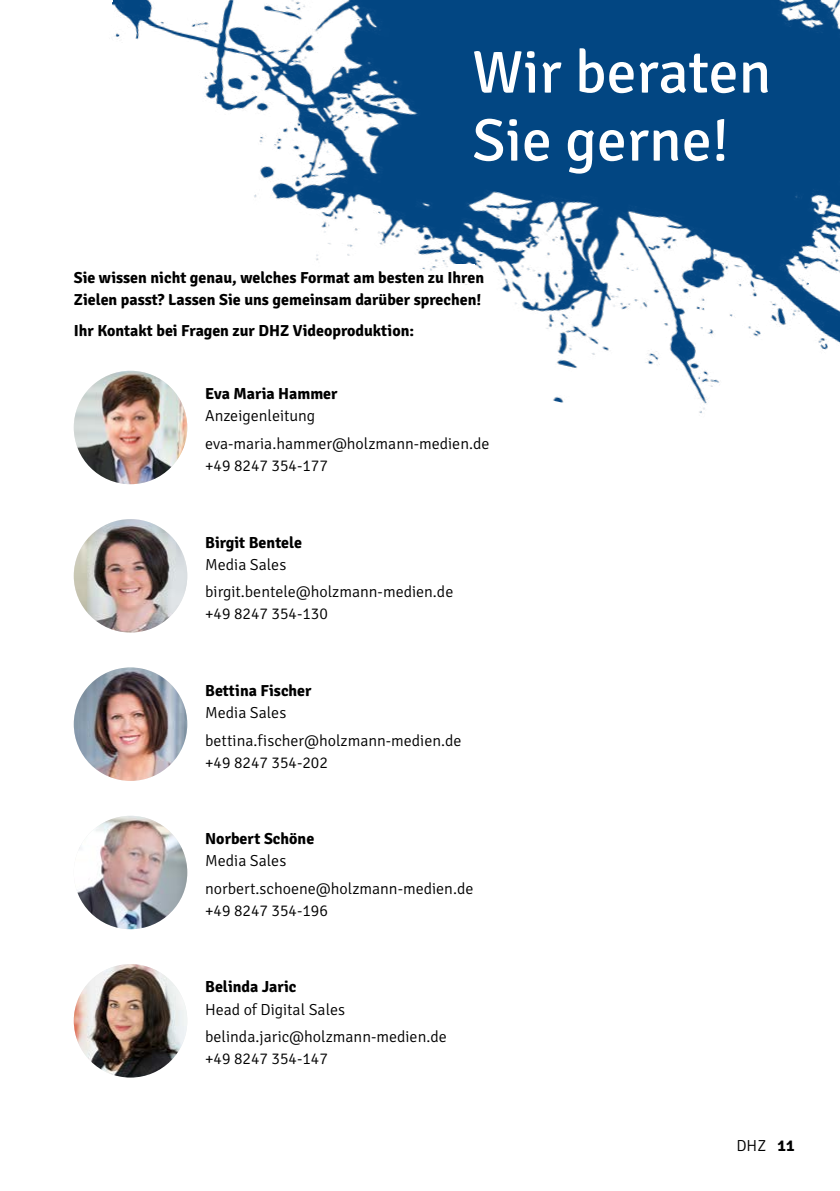
<style>
.page{position:relative;width:840px;height:1191px;background:#fff}
.page>*{position:absolute;margin:0;border:0;box-sizing:border-box;transform-origin:0 0}
.t1{font:60px/68px "Signika";color:#fff}
.t2{font:300 16px/27.6px "Signika";color:#000}
.t3{font:700 16px/22px "Signika";color:#000}
</style>
<div class="page">
<img style="left:73px;top:0;width:766px;height:463px">
<div style="left:454px;top:264px;width:20px;height:19px;background:#fff"></div>
<img style="left:74px;top:371px;width:113px;height:113px;border-radius:57px">
<img style="left:74px;top:964px;width:113px;height:113px;border-radius:57px">
<img style="left:74px;top:667px;width:113px;height:114px;border-radius:57px">
<img style="left:74px;top:519px;width:113px;height:113px;border-radius:57px">
<img style="left:74px;top:815px;width:113px;height:114px;border-radius:57px">
<h1 class="t1" style="left:472px;top:39px;width:300px">Wir beraten<br>Sie gerne!</h1>
<p class="t3" style="left:74px;top:267px;width:411px">Sie wissen nicht genau, welches Format am besten zu Ihren<br>Zielen passt? Lassen Sie uns gemeinsam darüber sprechen!</p>
<p class="t3" style="left:74px;top:320px;width:342px">Ihr Kontakt bei Fragen zur DHZ Videoproduktion:</p>
<p class="t3" style="left:205px;top:383px;width:134px">Eva Maria Hammer</p>
<p class="t2" style="left:205px;top:402px;width:286px">Anzeigenleitung eva-maria.hammer@holzmann-medien.de</p>
<p class="t2" style="left:205px;top:452px;width:124px">+49 8247 354-177</p>
<p class="t3" style="left:205px;top:531px;width:98px">Birgit Bentele</p>
<p class="t2" style="left:205px;top:550px;width:249px">Media Sales birgit.bentele@holzmann-medien.de</p>
<p class="t2" style="left:205px;top:600px;width:124px">+49 8247 354-130</p>
<p class="t3" style="left:205px;top:679px;width:108px">Bettina Fischer</p>
<p class="t2" style="left:205px;top:699px;width:258px">Media Sales bettina.fischer@holzmann-medien.de</p>
<p class="t2" style="left:205px;top:748px;width:124px">+49 8247 354-202</p>
<p class="t3" style="left:205px;top:828px;width:111px">Norbert Schöne</p>
<p class="t2" style="left:205px;top:847px;width:269px">Media Sales norbert.schoene@holzmann-medien.de</p>
<p class="t2" style="left:205px;top:897px;width:124px">+49 8247 354-196</p>
<p class="t3" style="left:205px;top:976px;width:93px">Belinda Jaric</p>
<p class="t2" style="left:205px;top:995px;width:243px">Head of Digital Sales belinda.jaric@holzmann-medien.de</p>
<p class="t2" style="left:205px;top:1045px;width:124px">+49 8247 354-147</p>
<p class="t2" style="left:736px;top:1132px;width:31px">DHZ</p>
<p class="t3" style="left:777px;top:1135px;width:18px">11</p>
</div>
